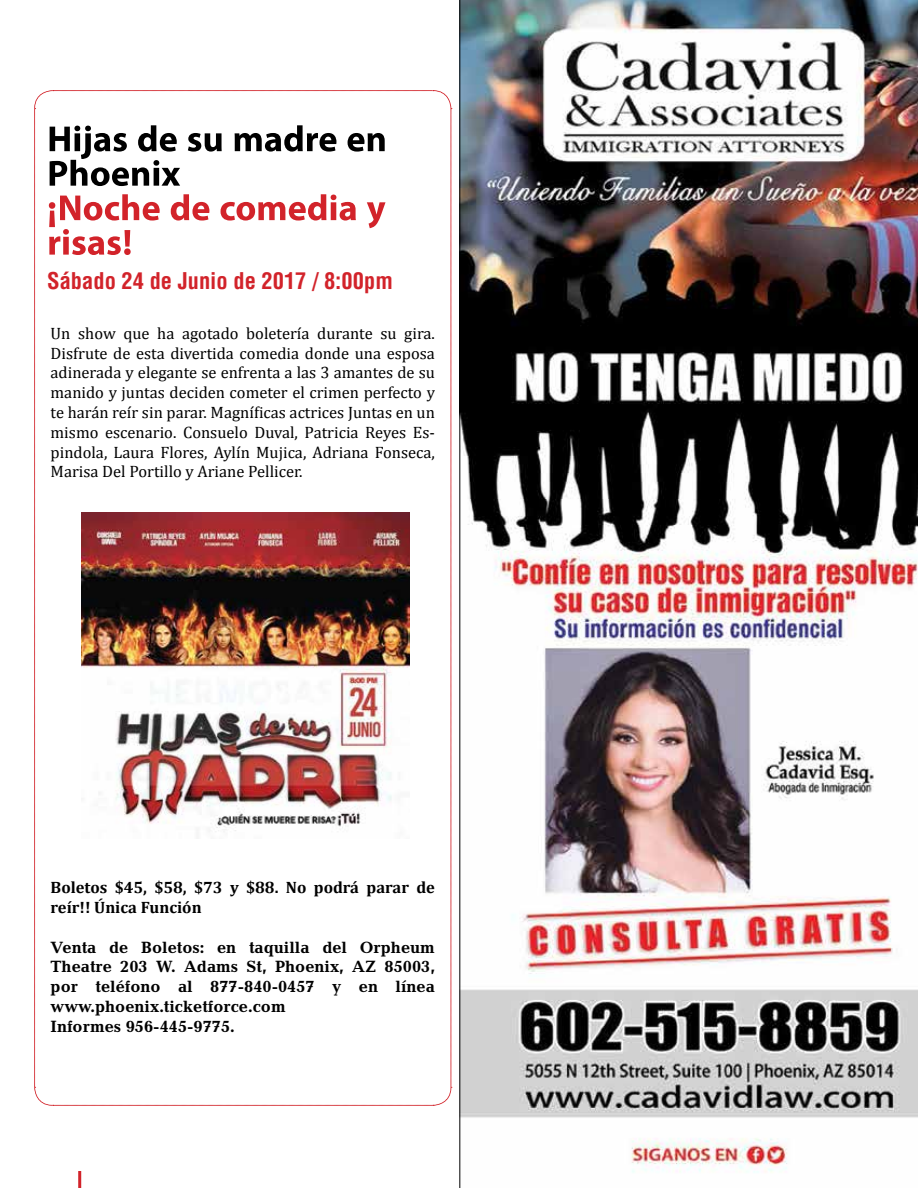
<style>
.page{position:relative;width:918px;height:1188px;background:#fff}
.page>*{position:absolute;margin:0;border:0;box-sizing:border-box;transform-origin:0 0}
.t1{font:700 51px "Myriad Arabic";color:#000}
.t2{font:700 51px "Myriad Arabic";color:#d2232a}
.t3{font:700 condensed 22.5px "Helvetica";color:#d2232a}
.t4{font:16.5px/19.8px "Cambria";color:#000;text-align:justify}
.t5{font:700 16.5px/19.8px "Candida";color:#000}
.t6{font:700 16.5px/19.8px "Cambria";color:#000}
</style>
<div class="page">
<hr style="left:78px;top:1134px;width:3px;height:54px;background:#d2232a">
<div style="left:35px;top:1127px;width:443px;height:44px;background:#fff"></div>
<img style="left:460px;top:0;width:458px;height:1188px">
<svg style="left:34px;top:90px;width:418px;height:1016px"></svg>
<h1 class="t1" style="left:47px;top:104px;width:341px">Hijas de su madre en</h1>
<h1 class="t1" style="left:47px;top:138px;width:135px">Phoenix</h1>
<h1 class="t2" style="left:47px;top:173px;width:340px">¡Noche de comedia y</h1>
<h1 class="t2" style="left:47px;top:207px;width:88px">risas!</h1>
<h2 class="t3" style="left:47px;top:267px;width:347px">Sábado 24 de Junio de 2017 / 8:00pm</h2>
<p class="t4" style="left:51px;top:323px;width:386px">Un show que ha agotado boletería durante su gira.<br>Disfrute de esta divertida comedia donde una esposa adinerada y elegante se enfrenta a las 3 amantes de su manido y juntas deciden cometer el crimen perfecto y te harán reír sin parar. Magníficas actrices Juntas en un mismo escenario. Consuelo Duval, Patricia Reyes Es&shy;pindola, Laura Flores, Aylín Mujica, Adriana Fonseca, Marisa Del Portillo y Ariane Pellicer.</p>
<p class="t6" style="left:51px;top:877px;width:386px">Boletos $45, $58, $73 y $88. No podrá parar de reír!! Única Función</p>
<p class="t5" style="left:51px;top:937px;width:386px">Venta de Boletos: en taquilla del Orpheum Theatre 203 W. Adams St, Phoenix, AZ 85003, por teléfono al 877-840-0457 y en línea www.phoenix.ticketforce.com<br>Informes 956-445-9775.</p>
</div>
